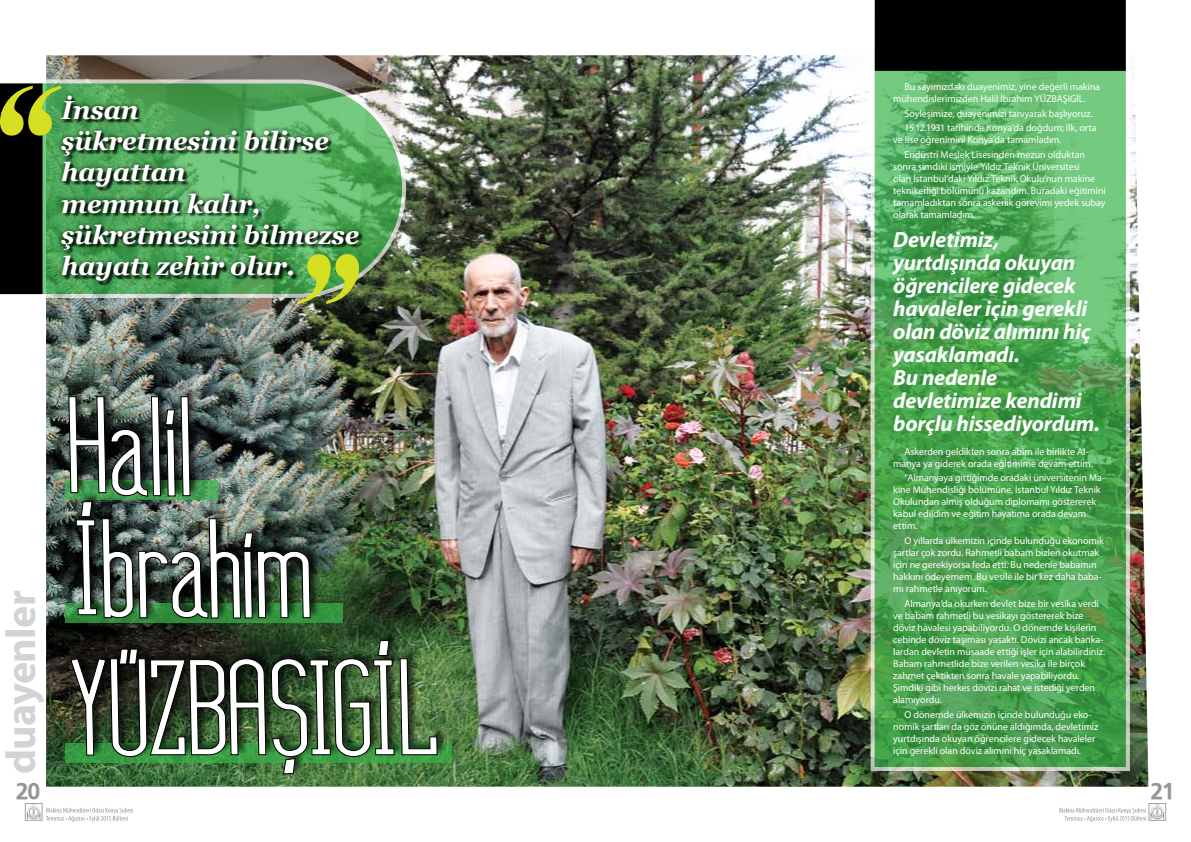
<style>
.page{position:relative;width:1191px;height:842px;background:#fff}
.page>*{position:absolute;margin:0;border:0;box-sizing:border-box;transform-origin:0 0}
.t1{font:700 42px "Myriad Pro";letter-spacing:-.015em;color:#d1d3d4}
.t2{font:italic 700 26px "Georgia";letter-spacing:-.01em;color:#fff}
.t3{font:700 24px "Fruga San";color:#939598}
.t4{font:italic 700 22px/23px "Myriad Pro";letter-spacing:-.005em;color:#fff}
.t5{font:10px/12px "Myriad Pro";letter-spacing:-.005em;color:#fff}
</style>
<div class="page">
<svg style="left:1059px;top:803px;width:107px;height:19px"></svg>
<svg style="left:25px;top:803px;width:108px;height:19px"></svg>
<img style="left:46px;top:55px;width:1102px;height:732px">
<svg style="left:870px;top:0;width:259px;height:771px;background:#53a85a"></svg>
<div style="left:874px;top:0;width:251px;height:71px;background:#000"></div>
<img style="left:0;top:78px;width:408px;height:221px">
<div style="left:56px;top:91px;width:307px;height:194px;background:#000;opacity:.85"></div>
<svg style="left:0;top:83px;width:61px;height:211px;background:#2e481e"></svg>
<svg style="left:298px;top:254px;width:61px;height:50px;background:#8fb03c"></svg>
<div style="left:67px;top:386px;width:380px;height:389px;background:#000;opacity:.65"></div>
<img style="left:46px;top:396px;width:436px;height:379px">
<p class="t2" style="left:61px;top:93px;width:79px">İnsan</p>
<p class="t2" style="left:61px;top:124px;width:269px">şükretmesini bilirse</p>
<p class="t2" style="left:61px;top:155px;width:126px">hayattan</p>
<p class="t2" style="left:61px;top:187px;width:201px">memnun kalır,</p>
<p class="t2" style="left:61px;top:218px;width:300px">şükretmesini bilmezse</p>
<p class="t2" style="left:61px;top:249px;width:236px">hayatı zehir olur.</p>
<p class="t1" style="left:-6px;top:774px;width:185px;rotate:-90deg">duayenler</p>
<p class="t5" style="left:893px;top:80px;width:208px;text-indent:11px">Bu sayımızdaki duayenimiz, yine değerli makina mühendislerimizden Halil İbrahim YÜZBAŞIGİL.</p>
<p class="t5" style="left:904px;top:107px;width:190px">Söyleşimize, duayenimizi tanıyarak başlıyoruz.</p>
<p class="t5" style="left:893px;top:122px;width:205px;text-indent:11px">15.12.1931 tarihinde Konya’da doğdum; ilk, orta ve lise öğrenimini Konya’da tamamladım.</p>
<p class="t5" style="left:893px;top:149px;width:214px;text-indent:11px">Endüstri Meslek Lisesinden mezun olduktan sonra şimdiki ismiyle Yıldız Teknik Üniversitesi<br>olan İstanbul’daki Yıldız Teknik Okulu’nun makine teknikerliği bölümünü kazandım. Buradaki eğitimini tamamladıktan sonra askerlik görevimi yedek subay olarak tamamladım.</p>
<p class="t4" style="left:893px;top:228px;width:108px">Devletimiz,</p>
<p class="t4" style="left:893px;top:251px;width:184px">yurtdışında okuyan</p>
<p class="t4" style="left:893px;top:274px;width:184px">öğrencilere gidecek</p>
<p class="t4" style="left:893px;top:297px;width:199px">havaleler için gerekli olan döviz alımını hiç yasaklamadı.</p>
<p class="t4" style="left:893px;top:366px;width:105px">Bu nedenle</p>
<p class="t4" style="left:893px;top:389px;width:208px">devletimize kendimi borçlu hissediyordum.</p>
<p class="t5" style="left:893px;top:445px;width:201px;text-indent:11px">Askerden geldikten sonra abim ile birlikte Al&shy;manya ya giderek orada eğitimime devam ettim.</p>
<p class="t5" style="left:893px;top:472px;width:213px;text-indent:11px">“Almanyaya gittiğimde oradaki üniversitenin Ma&shy;kine Mühendisliği bölümüne, İstanbul Yıldız Teknik Okulundan almış olduğum diplomamı göstererek kabul edildim ve eğitim hayatıma orada devam ettim.</p>
<p class="t5" style="left:893px;top:535px;width:212px;text-indent:11px">O yıllarda ülkemizin içinde bulunduğu ekonomik şartlar çok zordu. Rahmetli babam bizleri okutmak için ne gerekiyorsa feda etti. Bu nedenle babamın hakkını ödeyemem. Bu vesile ile bir kez daha baba&shy;mı rahmetle anıyorum.</p>
<p class="t5" style="left:893px;top:597px;width:213px;text-indent:11px">Almanya’da okurken devlet bize bir vesika verdi ve babam rahmetli bu vesikayı göstererek bize döviz havalesi yapabiliyordu. O dönemde kişilerin cebinde döviz taşıması yasaktı. Dövizi ancak banka&shy;lardan devletin müsaade ettiği işler için alabilirdiniz.<br>Babam rahmetlide bize verilen vesika ile birçok zahmet çektikten sonra havale yapabiliyordu.<br>Şimdiki gibi herkes dövizi rahat ve istediği yerden alamıyordu.</p>
<p class="t5" style="left:893px;top:708px;width:207px;text-indent:11px">O dönemde ülkemizin içinde bulunduğu eko&shy;nomik şartları da göz önüne aldığımda, devletimiz yurtdışında okuyan öğrencilere gidecek havaleler için gerekli olan döviz alımını hiç yasaklamadı.</p>
<h3 class="t3" style="left:16px;top:777px;width:26px">20</h3>
<h3 class="t3" style="left:1150px;top:777px;width:26px">21</h3>
</div>
